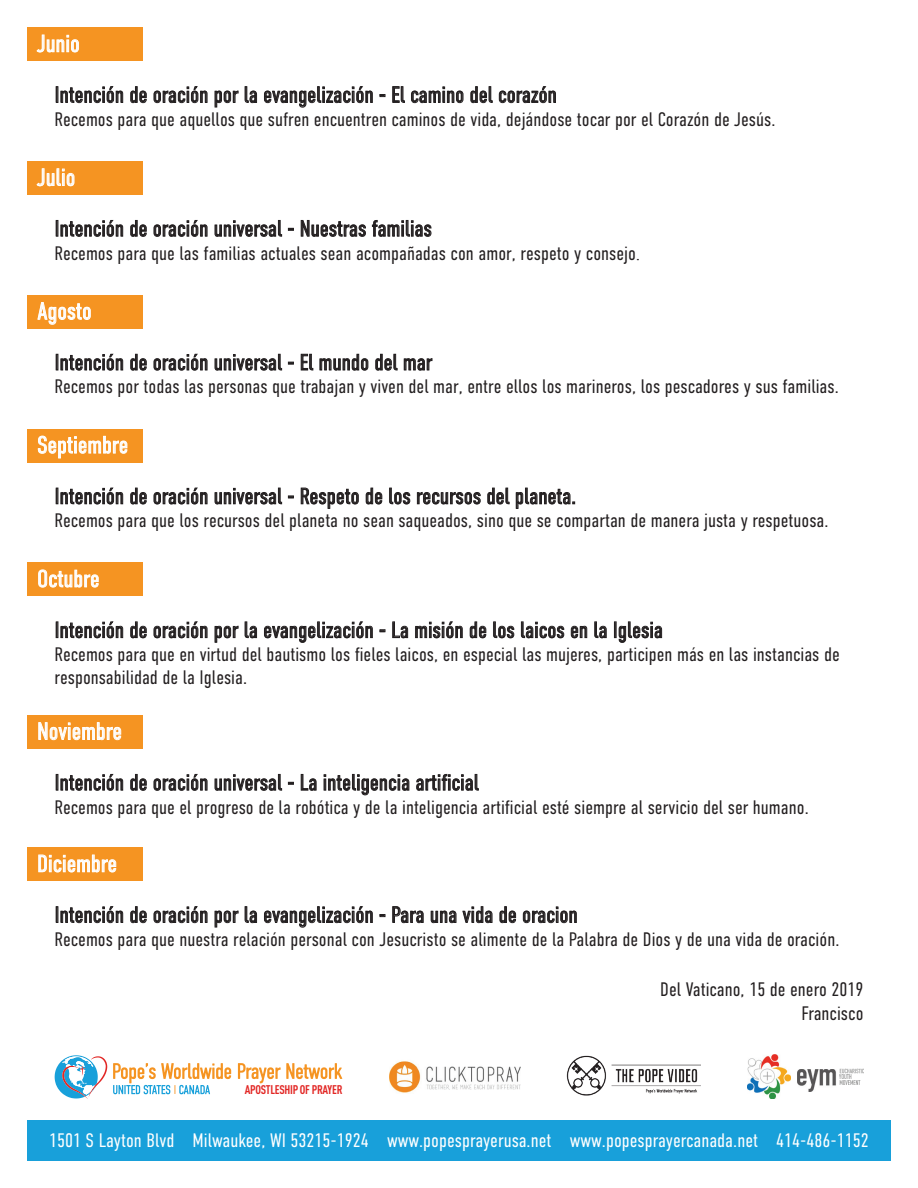
<style>
.page{position:relative;width:918px;height:1188px;background:#fff}
.page>*{position:absolute;margin:0;border:0;box-sizing:border-box;transform-origin:0 0}
.t1{font:300 24px "DIN Condensed";color:#fff}
.t2{font:300 22.5px "DIN Condensed";color:#231f20}
.t3{font:300 19.5px/23.4px "DIN Condensed";color:#231f20}
.t4{font:300 19.5px "DIN Condensed";color:#fff}
.t5{font:700 condensed 12.45px "DIN Pro";letter-spacing:-.02em;color:#e22725}
.s1{font-family:"Times New Roman";font-weight:400;font-size:18px}
</style>
<div class="page">
<div style="left:27px;top:1120px;width:864px;height:41px;background:#18a0da"></div>
<svg style="left:55px;top:1055px;width:52px;height:44px"></svg>
<svg style="left:238px;top:1063px;width:104px;height:20px"></svg>
<svg style="left:113px;top:1063px;width:118px;height:31px"></svg>
<img style="left:389px;top:1061px;width:131px;height:32px">
<img style="left:567px;top:1055px;width:134px;height:40px">
<img style="left:747px;top:1054px;width:44px;height:45px">
<img style="left:797px;top:1069px;width:39px;height:23px">
<svg style="left:840px;top:1074px;width:11px;height:5px"></svg>
<img style="left:840px;top:1069px;width:24px;height:4px">
<img style="left:840px;top:1080px;width:20px;height:5px">
<div style="left:27px;top:27px;width:116px;height:34px;background:#f59422"></div>
<svg style="left:36px;top:34px;width:43px;height:19px"></svg>
<svg style="left:56px;top:86px;width:67px;height:18px"></svg>
<svg style="left:130px;top:86px;width:17px;height:17px"></svg>
<svg style="left:153px;top:86px;width:55px;height:17px"></svg>
<svg style="left:214px;top:86px;width:43px;height:22px"></svg>
<svg style="left:264px;top:86px;width:109px;height:22px"></svg>
<svg style="left:380px;top:94px;width:5px;height:3px"></svg>
<svg style="left:392px;top:86px;width:13px;height:17px"></svg>
<svg style="left:411px;top:87px;width:53px;height:16px"></svg>
<svg style="left:470px;top:86px;width:23px;height:17px"></svg>
<svg style="left:499px;top:86px;width:57px;height:17px"></svg>
<div style="left:27px;top:161px;width:116px;height:34px;background:#f59422"></div>
<svg style="left:36px;top:168px;width:39px;height:19px"></svg>
<svg style="left:56px;top:220px;width:67px;height:17px"></svg>
<svg style="left:130px;top:220px;width:17px;height:17px"></svg>
<svg style="left:153px;top:220px;width:55px;height:17px"></svg>
<svg style="left:214px;top:220px;width:68px;height:17px"></svg>
<svg style="left:288px;top:228px;width:6px;height:3px"></svg>
<svg style="left:300px;top:220px;width:66px;height:17px"></svg>
<svg style="left:372px;top:220px;width:60px;height:17px"></svg>
<div style="left:27px;top:295px;width:116px;height:34px;background:#f59422"></div>
<svg style="left:37px;top:302px;width:54px;height:23px"></svg>
<svg style="left:56px;top:353px;width:67px;height:18px"></svg>
<svg style="left:130px;top:354px;width:17px;height:17px"></svg>
<svg style="left:153px;top:353px;width:55px;height:18px"></svg>
<svg style="left:214px;top:354px;width:68px;height:17px"></svg>
<svg style="left:288px;top:362px;width:6px;height:3px"></svg>
<svg style="left:300px;top:354px;width:69px;height:17px"></svg>
<svg style="left:375px;top:354px;width:23px;height:17px"></svg>
<svg style="left:404px;top:358px;width:29px;height:13px"></svg>
<div style="left:27px;top:429px;width:116px;height:33px;background:#f59422"></div>
<svg style="left:38px;top:435px;width:90px;height:24px"></svg>
<svg style="left:56px;top:487px;width:67px;height:18px"></svg>
<svg style="left:130px;top:487px;width:17px;height:18px"></svg>
<svg style="left:153px;top:487px;width:55px;height:18px"></svg>
<svg style="left:214px;top:487px;width:68px;height:18px"></svg>
<svg style="left:288px;top:496px;width:6px;height:2px"></svg>
<svg style="left:300px;top:487px;width:59px;height:22px"></svg>
<svg style="left:366px;top:487px;width:17px;height:18px"></svg>
<svg style="left:389px;top:487px;width:22px;height:18px"></svg>
<svg style="left:417px;top:492px;width:64px;height:13px"></svg>
<svg style="left:487px;top:487px;width:23px;height:18px"></svg>
<svg style="left:516px;top:487px;width:59px;height:22px"></svg>
<div style="left:27px;top:563px;width:116px;height:33px;background:#f59422"></div>
<svg style="left:38px;top:569px;width:61px;height:19px"></svg>
<svg style="left:56px;top:621px;width:67px;height:18px"></svg>
<svg style="left:130px;top:621px;width:17px;height:18px"></svg>
<svg style="left:153px;top:621px;width:55px;height:18px"></svg>
<svg style="left:214px;top:621px;width:43px;height:22px"></svg>
<svg style="left:264px;top:621px;width:109px;height:22px"></svg>
<svg style="left:380px;top:629px;width:5px;height:3px"></svg>
<svg style="left:392px;top:621px;width:16px;height:18px"></svg>
<svg style="left:415px;top:621px;width:48px;height:18px"></svg>
<svg style="left:470px;top:621px;width:17px;height:18px"></svg>
<svg style="left:493px;top:621px;width:22px;height:18px"></svg>
<svg style="left:521px;top:621px;width:44px;height:18px"></svg>
<svg style="left:571px;top:626px;width:17px;height:13px"></svg>
<svg style="left:594px;top:621px;width:13px;height:18px"></svg>
<div style="left:614px;top:621px;width:3px;height:17px;border:1px solid #231f20"></div>
<svg style="left:618px;top:621px;width:44px;height:22px"></svg>
<div style="left:27px;top:715px;width:116px;height:34px;background:#f59422"></div>
<svg style="left:38px;top:722px;width:83px;height:19px"></svg>
<svg style="left:56px;top:773px;width:67px;height:18px"></svg>
<svg style="left:130px;top:774px;width:17px;height:17px"></svg>
<svg style="left:153px;top:773px;width:55px;height:18px"></svg>
<svg style="left:214px;top:774px;width:68px;height:17px"></svg>
<svg style="left:288px;top:782px;width:6px;height:3px"></svg>
<svg style="left:300px;top:774px;width:17px;height:17px"></svg>
<svg style="left:324px;top:774px;width:86px;height:22px"></svg>
<svg style="left:416px;top:774px;width:63px;height:17px"></svg>
<div style="left:27px;top:847px;width:116px;height:34px;background:#f59422"></div>
<svg style="left:38px;top:854px;width:79px;height:19px"></svg>
<svg style="left:56px;top:906px;width:67px;height:18px"></svg>
<svg style="left:130px;top:906px;width:17px;height:17px"></svg>
<svg style="left:153px;top:906px;width:55px;height:17px"></svg>
<svg style="left:214px;top:906px;width:43px;height:22px"></svg>
<svg style="left:264px;top:906px;width:109px;height:22px"></svg>
<svg style="left:380px;top:914px;width:5px;height:3px"></svg>
<svg style="left:392px;top:906px;width:32px;height:17px"></svg>
<svg style="left:430px;top:906px;width:63px;height:18px"></svg>
<svg style="left:499px;top:906px;width:17px;height:17px"></svg>
<svg style="left:523px;top:907px;width:54px;height:16px"></svg>
<p class="t1" style="left:37px;top:30px;width:44px">Junio</p>
<p class="t2" style="left:55px;top:82px;width:504px">Intención de oración por la evangelización ‐ El camino del corazón</p>
<p class="t3" style="left:55px;top:108px;width:723px">Recemos para que aquellos que sufren encuentren caminos de vida, dejándose tocar por el Corazón de Jesús.</p>
<p class="t1" style="left:37px;top:164px;width:40px">Julio</p>
<p class="t2" style="left:55px;top:216px;width:379px">Intención de oración universal ‐ Nuestras familias</p>
<p class="t3" style="left:55px;top:241px;width:587px">Recemos para que las familias actuales sean acompañadas con amor, respeto y consejo<span class="s1">.</span></p>
<p class="t1" style="left:37px;top:298px;width:56px">Agosto</p>
<p class="t2" style="left:55px;top:350px;width:379px">Intención de oración universal ‐ El mundo del mar</p>
<p class="t3" style="left:55px;top:375px;width:786px">Recemos por todas las personas que trabajan y viven del mar, entre ellos los marineros, los pescadores y sus familias.</p>
<p class="t1" style="left:37px;top:431px;width:93px">Septiembre</p>
<p class="t2" style="left:55px;top:483px;width:523px">Intención de oración universal ‐ Respeto de los recursos del planeta.</p>
<p class="t3" style="left:55px;top:509px;width:775px">Recemos para que los recursos del planeta no sean saqueados, sino que se compartan de manera justa y respetuosa.</p>
<p class="t1" style="left:37px;top:565px;width:64px">Octubre</p>
<p class="t2" style="left:55px;top:617px;width:610px">Intención de oración por la evangelización ‐ La misión de los laicos en la Iglesia</p>
<p class="t3" style="left:55px;top:643px;width:787px">Recemos para que en virtud del bautismo los fieles laicos, en especial las mujeres, participen más en las instancias de responsabilidad de la Iglesia.</p>
<p class="t1" style="left:37px;top:718px;width:86px">Noviembre</p>
<p class="t2" style="left:55px;top:770px;width:426px">Intención de oración universal ‐ La inteligencia artificial</p>
<p class="t3" style="left:55px;top:795px;width:756px">Recemos para que el progreso de la robótica y de la inteligencia artificial esté siempre al servicio del ser humano.</p>
<p class="t1" style="left:37px;top:850px;width:81px">Diciembre</p>
<p class="t2" style="left:55px;top:902px;width:525px">Intención de oración por la evangelización ‐ Para una vida de oracion</p>
<p class="t3" style="left:55px;top:928px;width:786px">Recemos para que nuestra relación personal con Jesucristo se alimente de la Palabra de Dios y de una vida de oración.</p>
<p class="t3" style="left:660px;top:978px;width:205px;text-align:right">Del Vaticano, 15 de enero 2019<br>Francisco</p>
<p class="t5" style="left:245px;top:1080px;width:99px">APOSTLESHIP OF PRAYER</p>
<p class="t4" style="left:49px;top:1129px;width:821px">1501 S Layton Blvd Milwaukee, WI 53215-1924 www.popesprayerusa.net www.popesprayercanada.net 414-486-1152</p>
</div>
